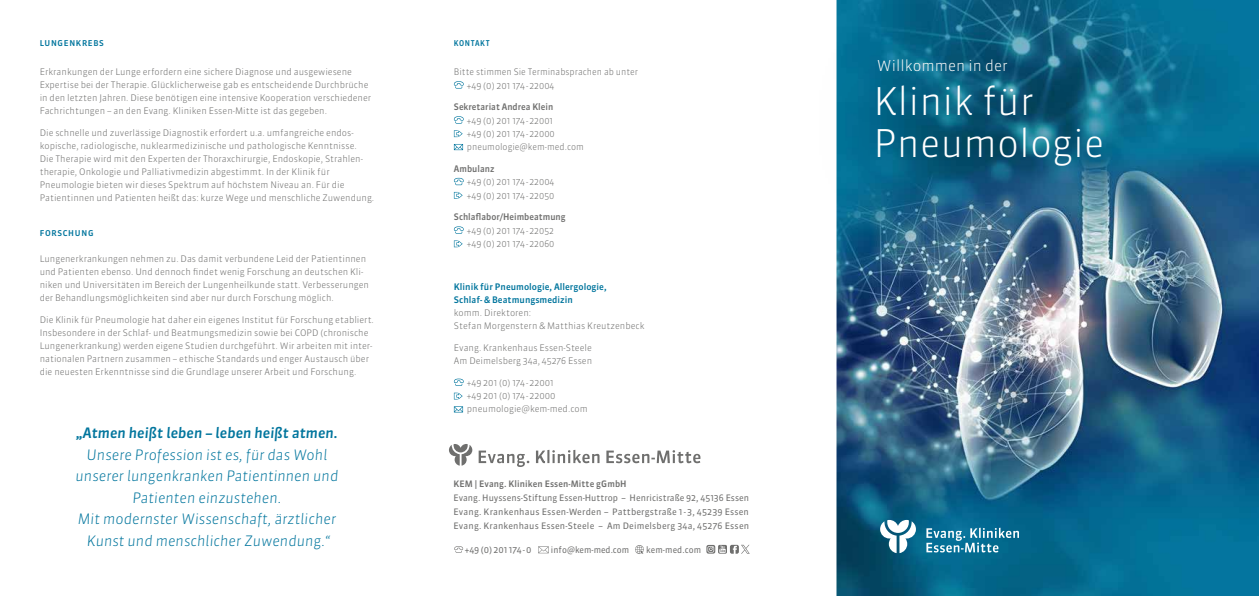
<style>
.page{position:relative;width:1259px;height:596px;background:#fff}
.page>*{position:absolute;margin:0;border:0;box-sizing:border-box;transform-origin:0 0}
.t1{font:300 38px/42px "Sanuk OT";color:#fff}
.t2{font:300 15px "Sanuk OT";color:#fff}
.t3{font:italic 300 14.3px/21.5px "Sanuk OT";color:#00759d;text-align:center}
.t4{font:italic 500 14.3px "Sanuk OT";color:#00759d}
.t5{font:300 9px/13px "Sanuk OT";color:#6f6f6e}
.t6{font:500 9px/13px "Sanuk OT";color:#00759d}
.t7{font:500 9px "Sanuk OT";color:#6f6f6e}
.t8{font:8.8px/13.8px "Sanuk OT";letter-spacing:.02em;color:#6f6f6e;text-align:justify}
.t9{font:500 8.8px "Sanuk OT";letter-spacing:.01em;color:#6f6f6e}
.t10{font:8.8px "Sanuk OT";color:#6f6f6e;scale:.96 1}
.t11{font:8.8px "Sanuk OT";letter-spacing:.02em;color:#6f6f6e;scale:.96 1}
.t12{font:500 8px "Sanuk OT";letter-spacing:.09em;color:#00759d}
.t13{font:500 8px "Sanuk OT";letter-spacing:.09em;color:#00759d;scale:.89 1}
</style>
<div class="page">
<img style="left:836px;top:0;width:423px;height:595px">
<svg style="left:454px;top:81px;width:10px;height:7px"></svg>
<svg style="left:454px;top:116px;width:10px;height:7px"></svg>
<svg style="left:454px;top:130px;width:9px;height:7px"></svg>
<svg style="left:454px;top:144px;width:9px;height:6px"></svg>
<svg style="left:454px;top:178px;width:10px;height:7px"></svg>
<svg style="left:454px;top:192px;width:9px;height:6px"></svg>
<svg style="left:454px;top:226px;width:10px;height:7px"></svg>
<svg style="left:454px;top:240px;width:9px;height:7px"></svg>
<svg style="left:454px;top:378px;width:10px;height:7px"></svg>
<svg style="left:454px;top:392px;width:9px;height:7px"></svg>
<svg style="left:454px;top:406px;width:9px;height:6px"></svg>
<div style="left:831px;top:3px;width:219px;height:126px;background:#000;opacity:.75"></div>
<div style="left:817px;top:31px;width:338px;height:190px;background:#000;opacity:.75"></div>
<svg style="left:880px;top:519px;width:36px;height:33px"></svg>
<svg style="left:926px;top:527px;width:93px;height:25px;background:#4290ad"></svg>
<svg style="left:449px;top:444px;width:23px;height:21px"></svg>
<svg style="left:478px;top:449px;width:222px;height:17px"></svg>
<svg style="left:454px;top:546px;width:9px;height:6px"></svg>
<svg style="left:538px;top:546px;width:11px;height:7px"></svg>
<svg style="left:635px;top:545px;width:9px;height:8px"></svg>
<svg style="left:706px;top:544px;width:44px;height:9px"></svg>
<p class="t12" style="left:40px;top:38px;width:66px">LUNGENKREBS</p>
<p class="t5" style="left:40px;top:65px;width:333px">Erkrankungen der Lunge erfordern eine sichere Diagnose und ausgewiesene Expertise bei der Therapie. Glücklicherweise gab es entscheidende Durchbrüche in den letzten Jahren. Diese benötigen eine intensive Kooperation verschiedener Fachrichtungen – an den Evang. Kliniken Essen-Mitte ist das gegeben.</p>
<p class="t5" style="left:40px;top:126px;width:336px">Die schnelle und zuverlässige Diagnostik erfordert u.a. umfangreiche endos&shy;kopische, radiologische, nuklearmedizinische und pathologische Kenntnisse.<br>Die Therapie wird mit den Experten der Thoraxchirurgie, Endoskopie, Strahlen&shy;therapie, Onkologie und Palliativmedizin abgestimmt. In der Klinik für Pneumologie bieten wir dieses Spektrum auf höchstem Niveau an. Für die Patientinnen und Patienten heißt das: kurze Wege und menschliche Zuwendung.</p>
<p class="t12" style="left:40px;top:228px;width:55px">FORSCHUNG</p>
<p class="t5" style="left:40px;top:252px;width:331px">Lungenerkrankungen nehmen zu. Das damit verbundene Leid der Patientinnen und Patienten ebenso. Und dennoch findet wenig Forschung an deutschen Kli&shy;niken und Universitäten im Bereich der Lungenheilkunde statt. Verbesserungen der Behandlungsmöglichkeiten sind aber nur durch Forschung möglich.</p>
<p class="t5" style="left:40px;top:313px;width:336px">Die Klinik für Pneumologie hat daher ein eigenes Institut für Forschung etabliert.<br>Insbesondere in der Schlaf- und Beatmungsmedizin sowie bei COPD (chronische Lungenerkrankung) werden eigene Studien durchgeführt. Wir arbeiten mit inter&shy;nationalen Partnern zusammen – ethische Standards und enger Austausch über die neuesten Erkenntnisse sind die Grundlage unserer Arbeit und Forschung.</p>
<h3 class="t4" style="left:76px;top:424px;width:263px">„Atmen heißt leben – leben heißt atmen.</h3>
<h3 class="t3" style="left:76px;top:443px;width:264px">Unsere Profession ist es, für das Wohl unserer lungenkranken Patientinnen und Patienten einzustehen.<br>Mit modernster Wissenschaft, ärztlicher Kunst und menschlicher Zuwendung.“</h3>
<p class="t13" style="left:454px;top:38px;width:42px">KONTAKT</p>
<p class="t5" style="left:467px;top:65px;width:173px;line-height:13.5px;text-indent:-13px">Bitte stimmen Sie Terminabsprachen ab unter +49 (0) 201 174-22004</p>
<p class="t7" style="left:454px;top:101px;width:101px">Sekretariat Andrea Klein</p>
<p class="t5" style="left:467px;top:114px;width:118px">+49 (0) 201 174-22001<br>+49 (0) 201 174-22000 pneumologie@kem-med.com</p>
<p class="t7" style="left:454px;top:163px;width:42px">Ambulanz</p>
<p class="t5" style="left:467px;top:175px;width:89px;line-height:13.5px">+49 (0) 201 174-22004 +49 (0) 201 174-22050</p>
<p class="t7" style="left:454px;top:211px;width:113px">Schlaflabor/Heimbeatmung</p>
<p class="t5" style="left:467px;top:223px;width:89px;line-height:13.5px">+49 (0) 201 174-22052 +49 (0) 201 174-22060</p>
<p class="t6" style="left:454px;top:280px;width:154px">Klinik für Pneumologie, Allergologie,<br>Schlaf- &amp; Beatmungsmedizin</p>
<p class="t5" style="left:454px;top:306px;width:192px">komm. Direktoren:<br>Stefan Morgenstern &amp; Matthias Kreutzenbeck</p>
<p class="t5" style="left:454px;top:341px;width:140px">Evang. Krankenhaus Essen-Steele<br>Am Deimelsberg 34a, 45276 Essen</p>
<p class="t5" style="left:467px;top:376px;width:122px">+49 201 (0) 174-22001<br>+49 201 (0) 174-22000 pneumologie@kem-med.com</p>
<p class="t9" style="left:453px;top:478px;width:175px">KEM | Evang. Kliniken Essen-Mitte gGmbH</p>
<p class="t8" style="left:453px;top:490px;width:297px">Evang. Huyssens-Stiftung Essen-Huttrop – Henricistraße 92, 45136 Essen Evang. Krankenhaus Essen-Werden – Pattbergstraße 1 - 3, 45239 Essen Evang. Krankenhaus Essen-Steele – Am Deimelsberg 34a, 45276 Essen</p>
<p class="t8" style="left:465px;top:542px;width:68px">+49 (0) 201 174 - 0</p>
<p class="t10" style="left:551px;top:543px;width:83px">info@kem-med.com</p>
<p class="t11" style="left:646px;top:544px;width:59px">kem-med.com</p>
<h2 class="t2" style="left:877px;top:56px;width:132px">Willkommen in der</h2>
<h1 class="t1" style="left:873px;top:81px;width:232px">Klinik für<br>Pneumologie</h1>
</div>
